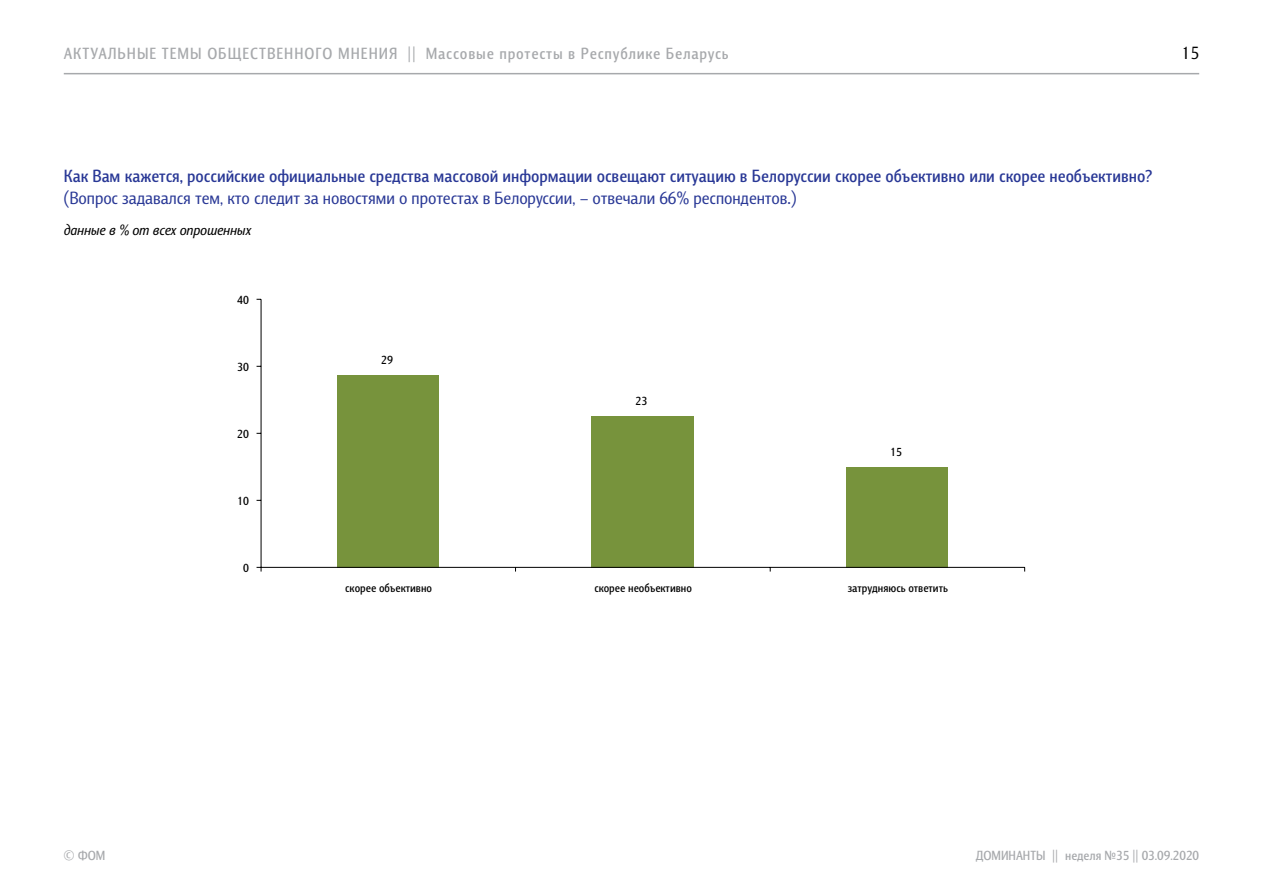
<style>
.page{position:relative;width:1263px;height:893px;background:#fff}
.page>*{position:absolute;margin:0;border:0;box-sizing:border-box;transform-origin:0 0}
.t1{font:500 18px "Barnaul Grotesk";color:#293896}
.t2{font:18px "Barnaul Grotesk";color:#293896}
.t3{font:18px "Barnaul Grotesk";color:#000}
.t4{font:500 16.5px "Barnaul Grotesk";letter-spacing:.05em;color:#a7a9ac}
.t5{font:italic 15px "Barnaul Grotesk";color:#000}
.t6{font:500 13.5px "Barnaul Grotesk";color:#a7a9ac}
.t7{font:500 12px "Barnaul Grotesk";color:#000}
</style>
<div class="page">
<hr style="left:64px;top:73px;width:1135px;height:1px;background:#a7a9ac">
<div style="left:337px;top:375px;width:102px;height:192px;background:#77933c"></div>
<div style="left:592px;top:416px;width:102px;height:151px;background:#77933c"></div>
<div style="left:846px;top:467px;width:102px;height:100px;background:#77933c"></div>
<hr style="left:261px;top:299px;width:1px;height:268px;background:#000">
<hr style="left:261px;top:567px;width:764px;height:1px;background:#000">
<svg style="left:257px;top:567px;width:5px;height:5px"></svg>
<p class="t4" style="left:64px;top:44px;width:666px">Актуальные темы общественного мнения || Массовые протесты в Республике Беларусь</p>
<p class="t3" style="left:1181px;top:43px;width:19px">15</p>
<p class="t1" style="left:64px;top:166px;width:1091px">Как Вам кажется, российские официальные средства массовой информации освещают ситуацию в Белоруссии скорее объективно или скорее необъективно?</p>
<p class="t2" style="left:64px;top:188px;width:734px">(Вопрос задавался тем, кто следит за новостями о протестах в Белоруссии, – отвечали 66% респондентов.)</p>
<p class="t5" style="left:64px;top:221px;width:189px">данные в % от всех опрошенных</p>
<p class="t7" style="left:237px;top:293px;width:13px">40</p>
<p class="t7" style="left:237px;top:360px;width:13px">30</p>
<p class="t7" style="left:237px;top:427px;width:13px">20</p>
<p class="t7" style="left:237px;top:493px;width:13px">10</p>
<p class="t7" style="left:243px;top:560px;width:7px">0</p>
<p class="t7" style="left:381px;top:353px;width:13px">29</p>
<p class="t7" style="left:636px;top:394px;width:13px">23</p>
<p class="t7" style="left:890px;top:445px;width:13px">15</p>
<p class="t7" style="left:345px;top:581px;width:88px">скорее объективно</p>
<p class="t7" style="left:594px;top:581px;width:99px">скорее необъективно</p>
<p class="t7" style="left:848px;top:581px;width:102px">затрудняюсь ответить</p>
<p class="t6" style="left:64px;top:847px;width:43px">© ФОМ</p>
<p class="t6" style="left:976px;top:847px;width:225px">ДОМИНАНТЫ || неделя №35 || 03.09.2020</p>
</div>
